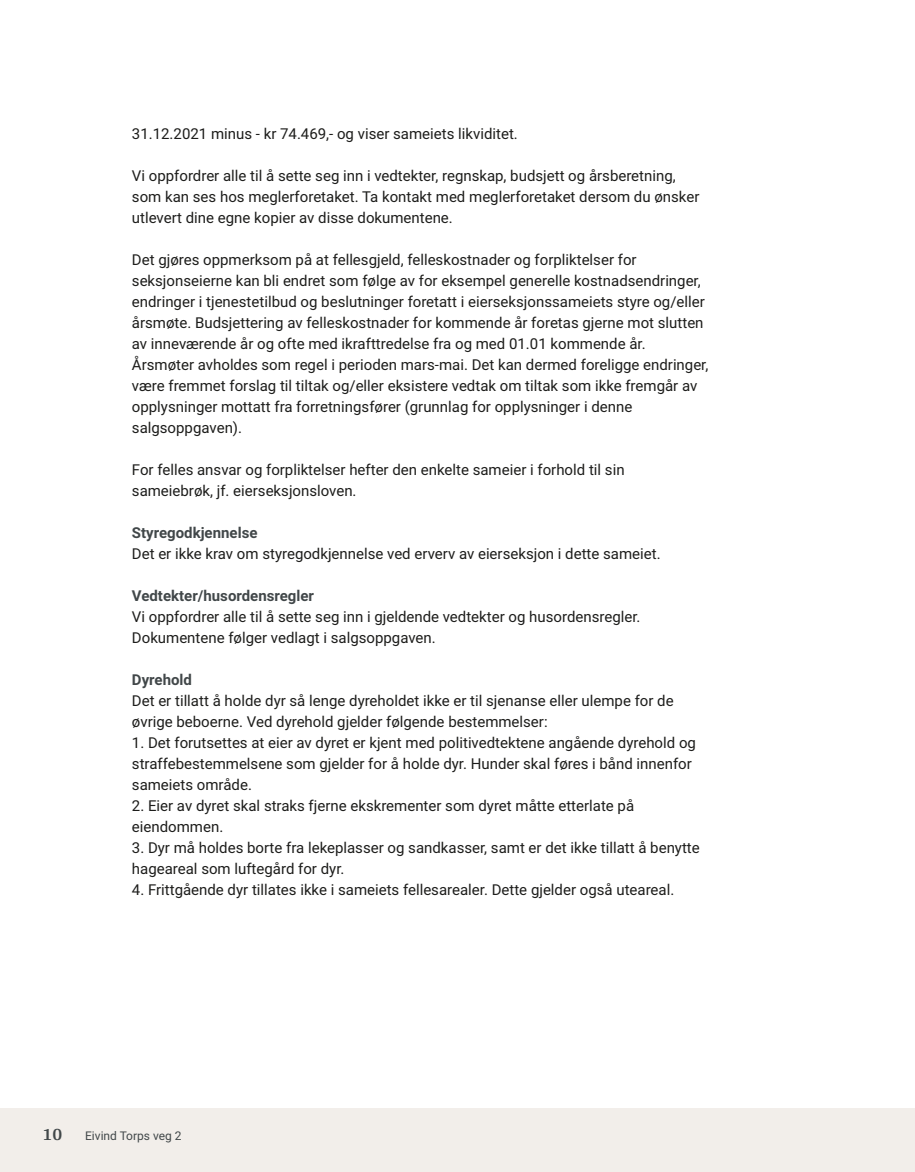
<style>
.page{position:relative;width:915px;height:1172px;background:#fff}
.page>*{position:absolute;margin:0;border:0;box-sizing:border-box;transform-origin:0 0}
.t1{font:700 18px "Arya";color:#414749}
.t2{font:15px/21px "Roboto";color:#1d1d1b}
.t3{font:700 15px "Roboto";color:#414749}
.t4{font:12px "Roboto";color:#414749}
</style>
<div class="page">
<div style="left:0;top:1108px;width:914px;height:64px;background:#f2eeea"></div>
<p class="t2" style="left:132px;top:122px;width:387px">31.12.2021 minus ‑ kr 74.469,‑ og viser sameiets likviditet.</p>
<p class="t2" style="left:132px;top:164px;width:568px">Vi oppfordrer alle til å sette seg inn i vedtekter, regnskap, budsjett og årsberetning, som kan ses hos meglerforetaket. Ta kontakt med meglerforetaket dersom du ønsker utlevert dine egne kopier av disse dokumentene.</p>
<p class="t2" style="left:132px;top:248px;width:577px">Det gjøres oppmerksom på at fellesgjeld, felleskostnader og forpliktelser for seksjonseierne kan bli endret som følge av for eksempel generelle kostnadsendringer, endringer i tjenestetilbud og beslutninger foretatt i eierseksjonssameiets styre og/eller årsmøte. Budsjettering av felleskostnader for kommende år foretas gjerne mot slutten av inneværende år og ofte med ikrafttredelse fra og med 01.01 kommende år.<br>Årsmøter avholdes som regel i perioden mars‑mai. Det kan dermed foreligge endringer, være fremmet forslag til tiltak og/eller eksistere vedtak om tiltak som ikke fremgår av opplysninger mottatt fra forretningsfører (grunnlag for opplysninger i denne salgsoppgaven).</p>
<p class="t2" style="left:132px;top:458px;width:494px">For felles ansvar og forpliktelser hefter den enkelte sameier i forhold til sin sameiebrøk, jf. eierseksjonsloven.</p>
<p class="t3" style="left:132px;top:522px;width:127px">Styregodkjennelse</p>
<p class="t2" style="left:132px;top:542px;width:530px">Det er ikke krav om styregodkjennelse ved erverv av eierseksjon i dette sameiet.</p>
<p class="t3" style="left:132px;top:585px;width:184px">Vedtekter/husordensregler</p>
<p class="t2" style="left:132px;top:605px;width:510px">Vi oppfordrer alle til å sette seg inn i gjeldende vedtekter og husordensregler.<br>Dokumentene følger vedlagt i salgsoppgaven.</p>
<p class="t3" style="left:132px;top:669px;width:62px">Dyrehold</p>
<p class="t2" style="left:132px;top:689px;width:543px">Det er tillatt å holde dyr så lenge dyreholdet ikke er til sjenanse eller ulempe for de øvrige beboerne. Ved dyrehold gjelder følgende bestemmelser:</p>
<p class="t2" style="left:132px;top:731px;width:565px">1. Det forutsettes at eier av dyret er kjent med politivedtektene angående dyrehold og straffebestemmelsene som gjelder for å holde dyr. Hunder skal føres i bånd innenfor sameiets område.</p>
<p class="t2" style="left:132px;top:794px;width:503px">2. Eier av dyret skal straks fjerne ekskrementer som dyret måtte etterlate på eiendommen.</p>
<p class="t2" style="left:132px;top:836px;width:569px">3. Dyr må holdes borte fra lekeplasser og sandkasser, samt er det ikke tillatt å benytte hageareal som luftegård for dyr.</p>
<p class="t2" style="left:132px;top:878px;width:543px">4. Frittgående dyr tillates ikke i sameiets fellesarealer. Dette gjelder også uteareal.</p>
<p class="t1" style="left:43px;top:1123px;width:21px">10</p>
<p class="t4" style="left:85px;top:1127px;width:98px">Eivind Torps veg 2</p>
</div>
